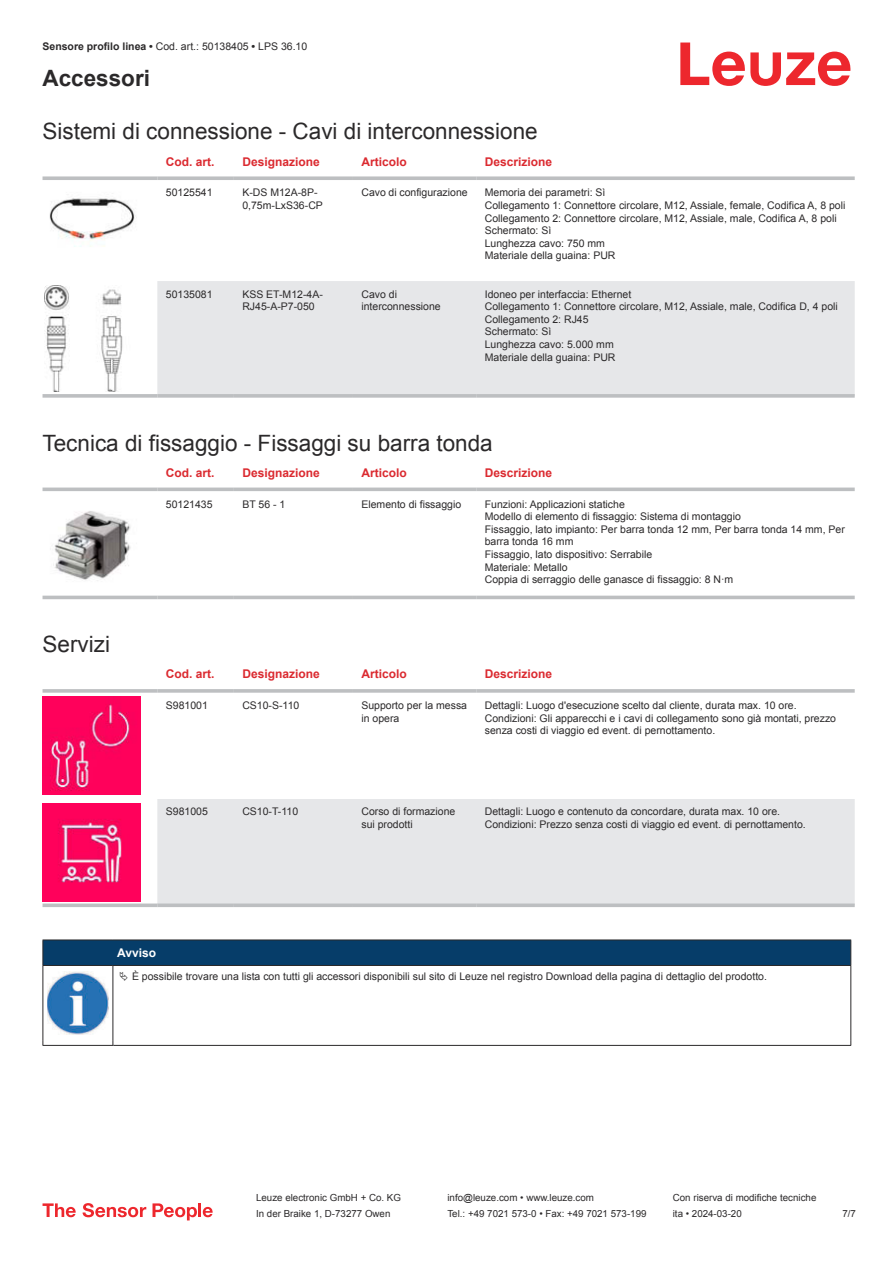
<style>
.page{position:relative;width:893px;height:1263px;background:#fff}
.page>*{position:absolute;margin:0;border:0;box-sizing:border-box;transform-origin:0 0}
.t1{font:22.5px "Arial";color:#2b292a}
.t2{font:700 22.5px "Arial";color:#2b292a}
.t3{font:700 12px "Arial";color:#db2a30}
.t4{font:700 12px "Arial";color:#fff}
.t5{font:10.5px/12.6px "Arial";color:#2b292a}
.t6{font:9.75px "Arial";color:#2b292a}
.s1{font-weight:700}
</style>
<div class="page">
<svg style="left:680px;top:43px;width:170px;height:43px"></svg>
<div style="left:157px;top:281px;width:698px;height:113px;background:#e6e7e9"></div>
<svg style="left:43px;top:176px;width:114px;height:4px"></svg>
<svg style="left:157px;top:176px;width:77px;height:4px"></svg>
<svg style="left:234px;top:176px;width:119px;height:4px"></svg>
<svg style="left:353px;top:176px;width:123px;height:4px"></svg>
<svg style="left:476px;top:176px;width:379px;height:4px;fill:#bdbfc1"></svg>
<svg style="left:43px;top:394px;width:114px;height:4px"></svg>
<svg style="left:157px;top:394px;width:77px;height:4px"></svg>
<svg style="left:234px;top:394px;width:119px;height:4px"></svg>
<svg style="left:353px;top:394px;width:123px;height:4px"></svg>
<svg style="left:476px;top:394px;width:379px;height:4px;fill:#c0c2c4"></svg>
<img style="left:49px;top:198px;width:88px;height:49px">
<img style="left:45px;top:285px;width:78px;height:107px">
<div style="left:43px;top:595px;width:812px;height:5px;background:#efefef"></div>
<svg style="left:43px;top:487px;width:114px;height:4px"></svg>
<svg style="left:157px;top:487px;width:77px;height:4px"></svg>
<svg style="left:234px;top:487px;width:119px;height:4px"></svg>
<svg style="left:353px;top:487px;width:123px;height:4px"></svg>
<svg style="left:476px;top:487px;width:379px;height:4px;fill:#bdbfc1"></svg>
<hr style="left:43px;top:596px;width:114px;height:3px;background:#bdbfc1">
<hr style="left:157px;top:596px;width:77px;height:3px;background:#bdbfc1">
<hr style="left:234px;top:596px;width:119px;height:3px;background:#bdbfc1">
<hr style="left:353px;top:596px;width:123px;height:3px;background:#bdbfc1">
<hr style="left:476px;top:596px;width:379px;height:3px;background:#bdbfc1">
<img style="left:53px;top:511px;width:78px;height:70px">
<div style="left:157px;top:799px;width:698px;height:104px;background:#e6e7e9"></div>
<svg style="left:43px;top:689px;width:114px;height:4px"></svg>
<svg style="left:157px;top:689px;width:77px;height:4px"></svg>
<svg style="left:234px;top:689px;width:119px;height:4px"></svg>
<svg style="left:353px;top:689px;width:123px;height:4px"></svg>
<svg style="left:476px;top:689px;width:379px;height:4px;fill:#c4c6c8"></svg>
<svg style="left:43px;top:903px;width:114px;height:4px"></svg>
<svg style="left:157px;top:903px;width:77px;height:4px"></svg>
<svg style="left:234px;top:903px;width:119px;height:4px"></svg>
<svg style="left:353px;top:903px;width:123px;height:4px"></svg>
<svg style="left:476px;top:903px;width:379px;height:4px;fill:#bdbfc1"></svg>
<img style="left:43px;top:697px;width:97px;height:98px">
<img style="left:43px;top:803px;width:97px;height:98px">
<svg style="left:44px;top:966px;width:806px;height:79px"></svg>
<hr style="left:43px;top:939px;width:70px;height:1px;background:#2b292a">
<hr style="left:43px;top:965px;width:70px;height:1px;background:#2b292a">
<hr style="left:113px;top:939px;width:738px;height:1px;background:#2b292a">
<div style="left:43px;top:940px;width:808px;height:25px;background:#063d69"></div>
<hr style="left:113px;top:965px;width:738px;height:1px;background:#2b292a">
<hr style="left:43px;top:966px;width:1px;height:75px;background:#2b292a">
<hr style="left:113px;top:966px;width:1px;height:75px;background:#2b292a">
<hr style="left:850px;top:966px;width:1px;height:75px;background:#2b292a">
<hr style="left:43px;top:1045px;width:70px;height:1px;background:#2b292a">
<hr style="left:113px;top:1045px;width:738px;height:1px;background:#2b292a">
<img style="left:47px;top:972px;width:61px;height:63px">
<div style="left:115px;top:966px;width:734px;height:21px;background:#fff"></div>
<svg style="left:43px;top:1203px;width:33px;height:14px"></svg>
<svg style="left:83px;top:1203px;width:63px;height:14px"></svg>
<svg style="left:153px;top:1203px;width:44px;height:17px"></svg>
<hr style="left:198px;top:1203px;width:3px;height:14px;background:#ed272d">
<svg style="left:203px;top:1207px;width:10px;height:10px"></svg>
<p class="t5" style="left:43px;top:41px;width:266px"><span class="s1">Sensore profilo linea •</span> Cod. art.: 50138405 <span class="s1">•</span> LPS 36.10</p>
<h1 class="t2" style="left:43px;top:70px;width:109px">Accessori</h1>
<h1 class="t1" style="left:43px;top:123px;width:497px">Sistemi di connessione - Cavi di interconnessione</h1>
<p class="t3" style="left:166px;top:157px;width:50px">Cod. art.</p>
<p class="t3" style="left:242px;top:157px;width:79px">Designazione</p>
<p class="t3" style="left:361px;top:157px;width:47px">Articolo</p>
<p class="t3" style="left:485px;top:157px;width:69px">Descrizione</p>
<p class="t5" style="left:166px;top:187px;width:48px">50125541</p>
<p class="t5" style="left:242px;top:187px;width:82px">K-DS M12A-8P-<br>0,75m-LxS36-CP</p>
<p class="t5" style="left:361px;top:187px;width:108px">Cavo di configurazione</p>
<p class="t5" style="left:485px;top:187px;width:362px">Memoria dei parametri: Sì<br>Collegamento 1: Connettore circolare, M12, Assiale, female, Codifica A, 8 poli Collegamento 2: Connettore circolare, M12, Assiale, male, Codifica A, 8 poli Schermato: Sì<br>Lunghezza cavo: 750 mm<br>Materiale della guaina: PUR</p>
<p class="t5" style="left:166px;top:288px;width:48px">50135081</p>
<p class="t5" style="left:242px;top:288px;width:82px">KSS ET-M12-4A-<br>RJ45-A-P7-050</p>
<p class="t5" style="left:361px;top:288px;width:81px">Cavo di interconnessione</p>
<p class="t5" style="left:485px;top:288px;width:355px">Idoneo per interfaccia: Ethernet<br>Collegamento 1: Connettore circolare, M12, Assiale, male, Codifica D, 4 poli Collegamento 2: RJ45<br>Schermato: Sì<br>Lunghezza cavo: 5.000 mm<br>Materiale della guaina: PUR</p>
<h1 class="t1" style="left:43px;top:434px;width:452px">Tecnica di fissaggio - Fissaggi su barra tonda</h1>
<p class="t3" style="left:166px;top:468px;width:50px">Cod. art.</p>
<p class="t3" style="left:242px;top:468px;width:79px">Designazione</p>
<p class="t3" style="left:361px;top:468px;width:47px">Articolo</p>
<p class="t3" style="left:485px;top:468px;width:69px">Descrizione</p>
<p class="t5" style="left:166px;top:498px;width:48px">50121435</p>
<p class="t5" style="left:242px;top:498px;width:44px">BT 56 - 1</p>
<p class="t5" style="left:361px;top:498px;width:101px">Elemento di fissaggio</p>
<p class="t5" style="left:485px;top:498px;width:362px">Funzioni: Applicazioni statiche<br>Modello di elemento di fissaggio: Sistema di montaggio<br>Fissaggio, lato impianto: Per barra tonda 12 mm, Per barra tonda 14 mm, Per barra tonda 16 mm<br>Fissaggio, lato dispositivo: Serrabile<br>Materiale: Metallo<br>Coppia di serraggio delle ganasce di fissaggio: 8 N·m</p>
<h1 class="t1" style="left:43px;top:636px;width:69px">Servizi</h1>
<p class="t3" style="left:166px;top:669px;width:50px">Cod. art.</p>
<p class="t3" style="left:242px;top:669px;width:79px">Designazione</p>
<p class="t3" style="left:361px;top:669px;width:47px">Articolo</p>
<p class="t3" style="left:485px;top:669px;width:69px">Descrizione</p>
<p class="t5" style="left:166px;top:700px;width:44px">S981001</p>
<p class="t5" style="left:242px;top:700px;width:58px">CS10-S-110</p>
<p class="t5" style="left:361px;top:700px;width:107px">Supporto per la messa in opera</p>
<p class="t5" style="left:485px;top:700px;width:353px">Dettagli: Luogo d'esecuzione scelto dal cliente, durata max. 10 ore.<br>Condizioni: Gli apparecchi e i cavi di collegamento sono già montati, prezzo senza costi di viaggio ed event. di pernottamento.</p>
<p class="t5" style="left:166px;top:806px;width:44px">S981005</p>
<p class="t5" style="left:242px;top:806px;width:57px">CS10-T-110</p>
<p class="t5" style="left:361px;top:806px;width:95px">Corso di formazione sui prodotti</p>
<p class="t5" style="left:485px;top:806px;width:322px">Dettagli: Luogo e contenuto da concordare, durata max. 10 ore.<br>Condizioni: Prezzo senza costi di viaggio ed event. di pernottamento.</p>
<p class="t4" style="left:117px;top:948px;width:40px">Avviso</p>
<p class="t5" style="left:132px;top:971px;width:636px">È possibile trovare una lista con tutti gli accessori disponibili sul sito di Leuze nel registro Download della pagina di dettaglio del prodotto.</p>
<p class="t6" style="left:256px;top:1194px;width:146px">Leuze electronic GmbH + Co. KG</p>
<p class="t6" style="left:447px;top:1194px;width:148px">info@leuze.com • www.leuze.com</p>
<p class="t6" style="left:673px;top:1194px;width:145px">Con riserva di modifiche tecniche</p>
<p class="t6" style="left:256px;top:1210px;width:136px">In der Braike 1, D-73277 Owen</p>
<p class="t6" style="left:447px;top:1210px;width:201px">Tel.: +49 7021 573-0 • Fax: +49 7021 573-199</p>
<p class="t6" style="left:673px;top:1210px;width:70px">ita • 2024-03-20</p>
<p class="t6" style="left:842px;top:1210px;width:15px">7 /7</p>
</div>
